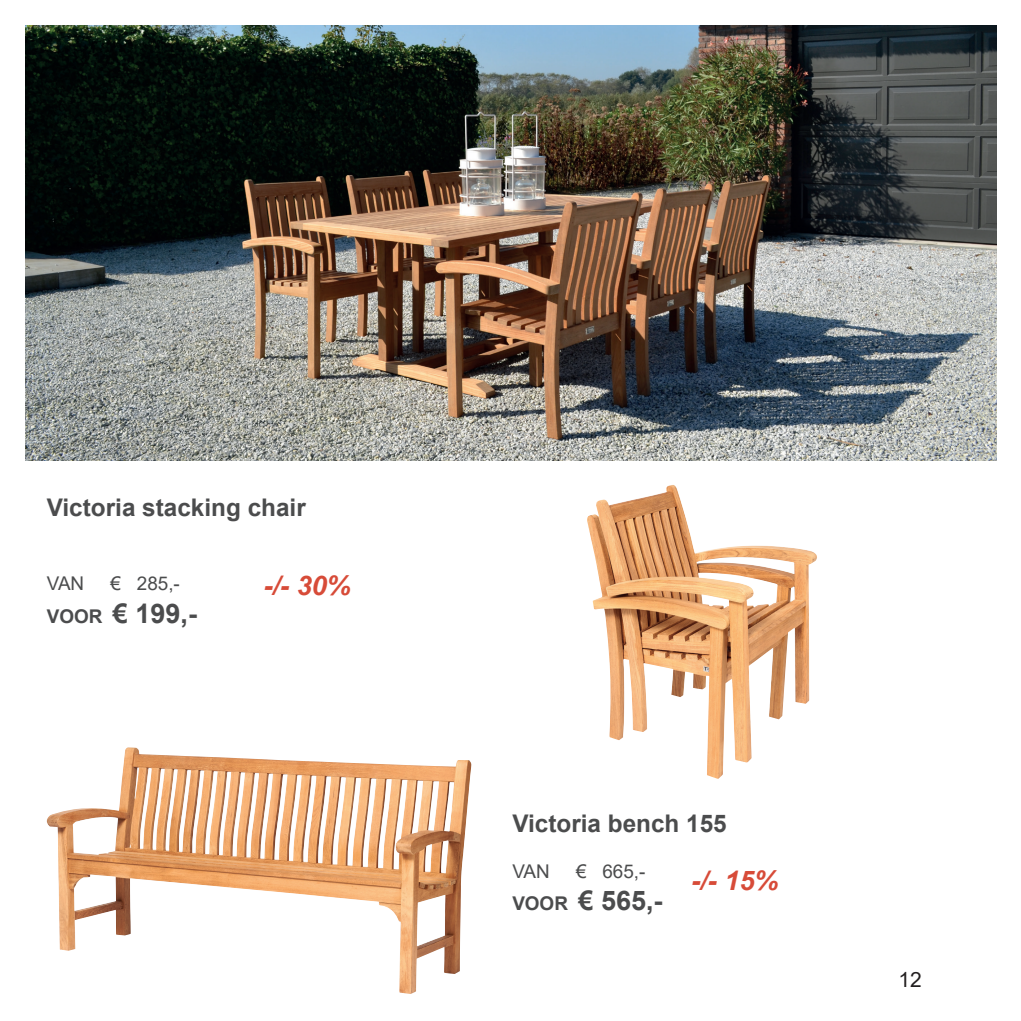
<style>
.page{position:relative;width:1021px;height:1021px;background:#fff}
.page>*{position:absolute;margin:0;border:0;box-sizing:border-box;transform-origin:0 0}
.t1{font:700 27px "Arial";color:#4b4c4d}
.t2{font:italic 700 27px "Arial";color:#d74b38}
.t3{font:700 24.3px "Arial";color:#4b4c4d}
.t4{font:21px "Arial";color:#231f20}
.t5{font:18.9px "Arial";color:#4b4c4d}
.s1{font-size:18.9px}
</style>
<div class="page">
<img style="left:587px;top:485px;width:230px;height:293px">
<img style="left:47px;top:747px;width:424px;height:246px">
<img style="left:26px;top:26px;width:970px;height:435px">
<p class="t3" style="left:47px;top:490px;width:260px">Victoria stacking chair</p>
<p class="t5" style="left:47px;top:570px;width:39px">VAN</p>
<p class="t5" style="left:110px;top:570px;width:71px">€ 285,-</p>
<p class="t1" style="left:47px;top:594px;width:152px"><span class="s1">VOOR</span> € 199,-</p>
<p class="t2" style="left:264px;top:568px;width:89px">-/- 30%</p>
<p class="t3" style="left:512px;top:806px;width:216px">Victoria bench 155</p>
<p class="t5" style="left:512px;top:858px;width:39px">VAN</p>
<p class="t5" style="left:576px;top:858px;width:71px">€ 665,-</p>
<p class="t1" style="left:512px;top:881px;width:152px"><span class="s1">VOOR</span> € 565,-</p>
<p class="t2" style="left:691px;top:862px;width:89px">-/- 15%</p>
<p class="t4" style="left:898px;top:965px;width:25px">12</p>
</div>
